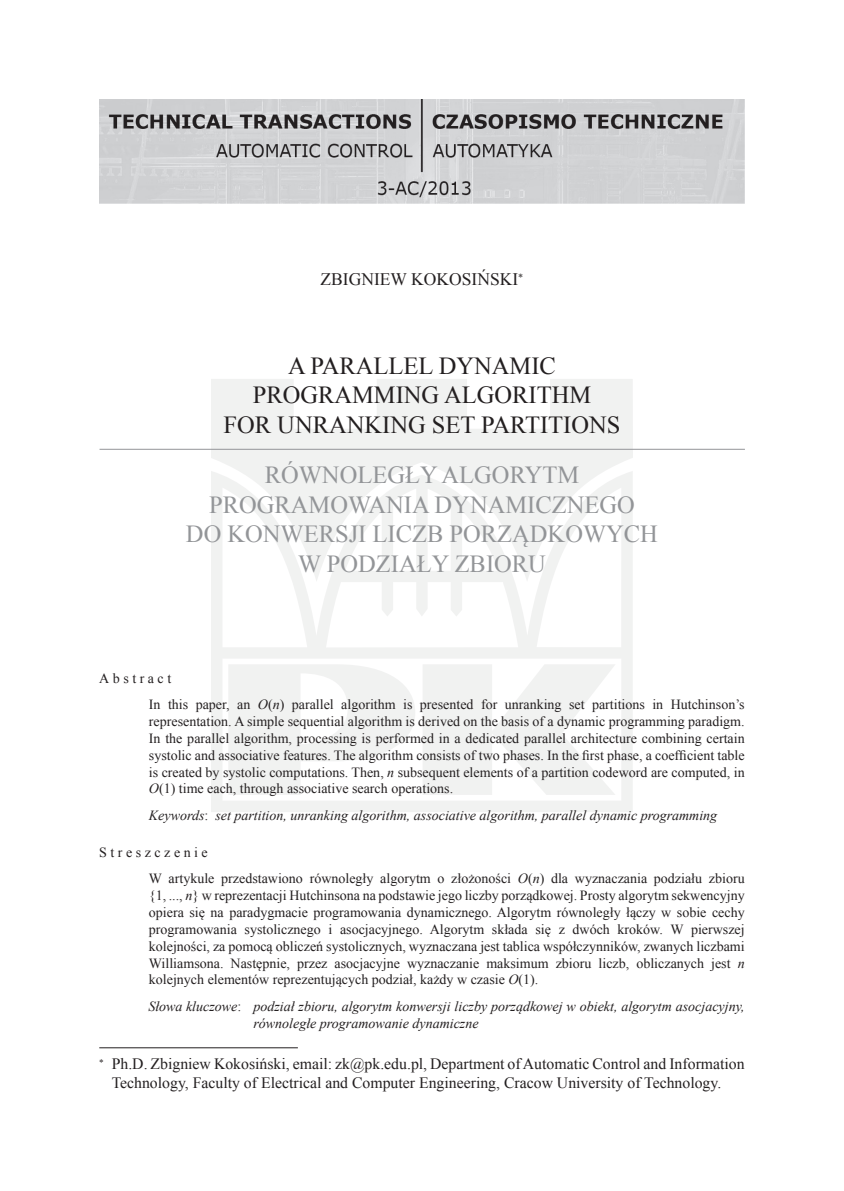
<style>
.page{position:relative;width:844px;height:1191px;background:#fff}
.page>*{position:absolute;margin:0;border:0;box-sizing:border-box;transform-origin:0 0}
.tytul_artykulu{font:24.5px/29.4px "Times New Roman";color:#939598;text-align:center}
.tytul_artykulu-2{font:24.5px/29.4px "Times New Roman";color:#231f20;text-align:center}
.autor{font:17.5px "Times New Roman";color:#231f20}
.przypis{font:15.75px/18.9px "Times New Roman";color:#231f20}
.streszczenie_tekst{font:14px/16.8px "Times New Roman";color:#231f20;text-align:justify}
.slowa_kluczowe{font:italic 14px/16.8px "Times New Roman";color:#231f20}
.streszczenie{font:14px "Times New Roman";letter-spacing:.25em;color:#231f20}
.s1{font-style:italic}
.s2{font-style:normal}
</style>
<div class="page">
<svg style="left:211px;top:379px;width:421px;height:433px;fill:#f1f2f1"></svg>
<hr style="left:99px;top:1047px;width:199px;height:1px;background:#231f20">
<hr style="left:99px;top:449px;width:645px;height:1px;background:#939598">
<img style="left:99px;top:99px;width:645px;height:105px">
<p class="autor" style="left:320px;top:267px;width:204px">ZBIGNIEW KOKOSIŃSKI∗</p>
<p class="tytul_artykulu-2" style="left:223px;top:351px;width:398px">A PARALLEL DYNAMIC<br>PROGRAMMING ALGORITHM<br>FOR UNRANKING SET PARTITIONS</p>
<p class="tytul_artykulu" style="left:186px;top:460px;width:473px">RÓWNOLEGŁY ALGORYTM<br>PROGRAMOWANIA DYNAMICZNEGO<br>DO KONWERSJI LICZB PORZĄDKOWYCH<br>W PODZIAŁY ZBIORU</p>
<p class="streszczenie" style="left:99px;top:668px;width:73px">Abstract</p>
<p class="streszczenie_tekst" style="left:149px;top:696px;width:597px">In this paper, an <span class="s1">O</span>(<span class="s1">n</span>) parallel algorithm is presented for unranking set partitions in Hutchinson’s representation. A simple sequential algorithm is derived on the basis of a dynamic programming paradigm.<br>In the parallel algorithm, processing is performed in a dedicated parallel architecture combining certain systolic and associative features. The algorithm consists of two phases. In the first phase, a coefficient table is created by systolic computations. Then, <span class="s1">n</span> subsequent elements of a partition codeword are computed, in <span class="s1">O</span>(1) time each, through associative search operations.</p>
<p class="slowa_kluczowe" style="left:149px;top:806px;width:569px">Keywords<span class="s2">:</span> set partition, unranking algorithm, associative algorithm, parallel dynamic programming</p>
<p class="streszczenie" style="left:99px;top:842px;width:110px">Streszczenie</p>
<p class="streszczenie_tekst" style="left:149px;top:870px;width:597px">W artykule przedstawiono równoległy algorytm o złożoności <span class="s1">O</span>(<span class="s1">n</span>) dla wyznaczania podziału zbioru {1, ..., <span class="s1">n</span>} w reprezentacji Hutchinsona na podstawie jego liczby porządkowej. Prosty algorytm sekwencyjny opiera się na paradygmacie programowania dynamicznego. Algorytm równoległy łączy w sobie cechy programowania systolicznego i asocjacyjnego. Algorytm składa się z dwóch kroków. W pierwszej kolejności, za pomocą obliczeń systolicznych, wyznaczana jest tablica współczynników, zwanych liczbami Williamsona. Następnie, przez asocjacyjne wyznaczanie maksimum zbioru liczb, obliczanych jest <span class="s1">n </span>kolejnych elementów reprezentujących podział, każdy w czasie <span class="s1">O</span>(1).</p>
<p class="slowa_kluczowe" style="left:253px;top:997px;width:492px;text-indent:-105px">Słowa kluczowe<span class="s2">:</span> podział zbioru, algorytm konwersji liczby porządkowej w obiekt, algorytm asocjacyjny, równoległe programowanie dynamiczne</p>
<p class="przypis" style="left:112px;top:1054px;width:634px;text-indent:-12px">∗ Ph.D. Zbigniew Kokosiński, email: zk@pk.edu.pl, Department of Automatic Control and Information<br>Technology, Faculty of Electrical and Computer Engineering, Cracow University of Technology.</p>
</div>
